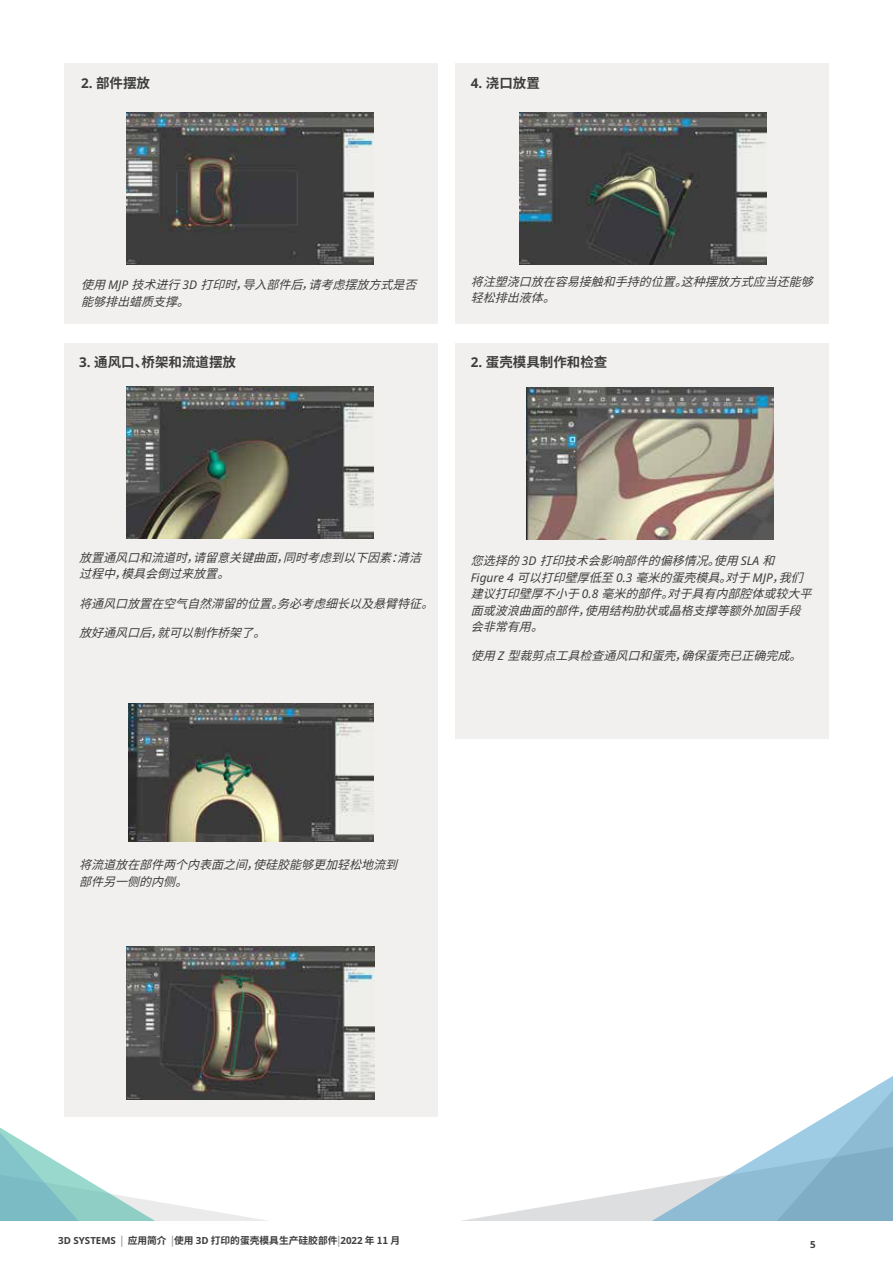
<style>
.page{position:relative;width:893px;height:1263px;background:#fff}
.page>*{position:absolute;margin:0;border:0;box-sizing:border-box;transform-origin:0 0}
.t1{font:700 13.5px "Noto Sans CJ Ksc";color:#3d3d3c}
.t2{font:italic 12px/16.5px "Noto Sans CJ Ksc";color:#3d3d3c}
.t3{font:700 9.75px "Noto Sans CJ Ksc";color:#3d3d3c}
.t4{font:700 9.75px "Noto Sans";color:#3d3d3c}
.s1{font-family:"Noto Sans"}
.s2{color:#9d9c9c}
</style>
<div class="page">
<svg style="left:0;top:1127px;width:261px;height:93px"></svg>
<svg style="left:467px;top:1189px;width:182px;height:31px;fill:#e3e4e5"></svg>
<svg style="left:649px;top:1076px;width:244px;height:144px"></svg>
<div style="left:455px;top:64px;width:374px;height:260px;background:#f1f0ef"></div>
<img style="left:519px;top:112px;width:247px;height:153px">
<div style="left:455px;top:343px;width:374px;height:396px;background:#f1f0ef"></div>
<img style="left:526px;top:387px;width:248px;height:153px">
<div style="left:64px;top:64px;width:374px;height:260px;background:#f1f0ef"></div>
<img style="left:126px;top:112px;width:248px;height:153px">
<div style="left:64px;top:343px;width:374px;height:774px;background:#f1f0ef"></div>
<img style="left:126px;top:387px;width:248px;height:152px">
<img style="left:129px;top:704px;width:245px;height:138px">
<img style="left:127px;top:946px;width:247px;height:153px">
<p class="t1" style="left:81px;top:75px;width:71px"><span class="s1">2.</span> 部件摆放</p>
<p class="t1" style="left:471px;top:75px;width:71px"><span class="s1">4.</span> 浇口放置</p>
<p class="t2" style="left:81px;top:277px;width:345px">使用<span class="s1">MJ P</span> 技术进行<span class="s1">3 D</span> 打印时，导入部件后，请考虑摆放方式是否能够排出蜡质支撑。</p>
<p class="t1" style="left:79px;top:354px;width:158px"><span class="s1">3.</span> 通风口、桥架和流道摆放</p>
<p class="t2" style="left:471px;top:273px;width:352px">将注塑浇口放在容易接触和手持的位置。这种摆放方式应当还能够轻松排出液体。</p>
<p class="t1" style="left:471px;top:354px;width:138px"><span class="s1">2.</span> 蛋壳模具制作和检查</p>
<p class="t2" style="left:79px;top:549px;width:352px">放置通风口和流道时，请留意关键曲面，同时考虑到以下因素：清洁过程中，模具会倒过来放置。</p>
<p class="t2" style="left:79px;top:595px;width:364px">将通风口放置在空气自然滞留的位置。务必考虑细长以及悬臂特征。</p>
<p class="t2" style="left:79px;top:624px;width:196px">放好通风口后，就可以制作桥架了。</p>
<p class="t2" style="left:471px;top:553px;width:351px">您选择的<span class="s1">3 D</span> 打印技术会影响部件的偏移情况。使用<span class="s1">S L A</span> 和<br><span class="s1">F i g u r e 4</span> 可以打印壁厚低至<span class="s1">0 . 3</span> 毫米的蛋壳模具。对于<span class="s1">MJ P</span> ，我们建议打印壁厚不小于<span class="s1">0 . 8</span> 毫米的部件。对于具有内部腔体或较大平面或波浪曲面的部件，使用结构肋状或晶格支撑等额外加固手段会非常有用。</p>
<p class="t2" style="left:471px;top:648px;width:341px">使用<span class="s1">Z</span> 型裁剪点工具检查通风口和蛋壳，确保蛋壳已正确完成。</p>
<p class="t2" style="left:79px;top:857px;width:328px">将流道放在部件两个内表面之间，使硅胶能够更加轻松地流到部件另一侧的内侧。</p>
<p class="t3" style="left:58px;top:1235px;width:344px"><span class="s1">3D SYSTEMS</span> <span class="s2">|</span> 应用简介 <span class="s2">|</span>使用 <span class="s1">3D</span> 打印的蛋壳模具生产硅胶部件<span class="s2">|</span><span class="s1">2022</span> 年 11 月</p>
<p class="t4" style="left:810px;top:1237px;width:7px">5</p>
</div>
